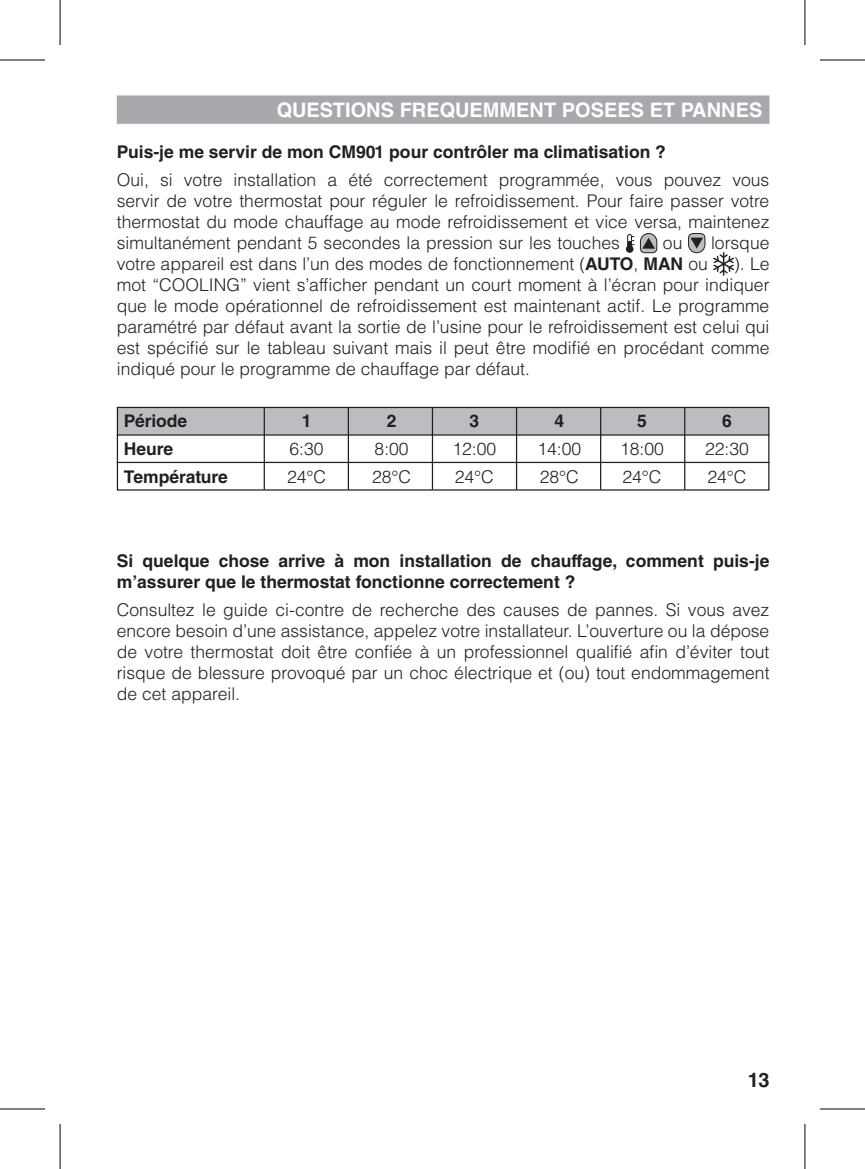
<style>
.page{position:relative;width:865px;height:1169px;background:#fff}
.page>*{position:absolute;margin:0;border:0;box-sizing:border-box;transform-origin:0 0}
.t1{font:700 20px "Helvetica LT Std";color:#fff}
.t2{font:700 20px "Helvetica LT Std";color:#231f20}
.t3{font:300 17.5px/21px "Helvetica LT Std";color:#231f20;text-align:justify}
.t4{font:700 17.5px/21px "Helvetica LT Std";color:#231f20}
.s1{font-weight:700}
</style>
<div class="page">
<div style="left:625px;top:245px;width:8px;height:8px;background:#f6f6f6;border-radius:50%"></div>
<svg style="left:626px;top:233px;width:30px;height:20px"></svg>
<svg style="left:688px;top:233px;width:17px;height:20px"></svg>
<hr style="left:722px;top:252px;width:2px;height:24px;background:#231f20">
<svg style="left:713px;top:254px;width:21px;height:20px"></svg>
<div style="left:117px;top:408px;width:651px;height:27px;background:#bcbdc0"></div>
<div style="left:117px;top:407px;width:652px;height:84px;border:1px solid #231f20"></div>
<hr style="left:117px;top:434px;width:652px;height:2px;background:#231f20">
<hr style="left:117px;top:462px;width:652px;height:1px;background:#231f20">
<hr style="left:263px;top:407px;width:2px;height:83px;background:#231f20">
<hr style="left:347px;top:407px;width:2px;height:83px;background:#231f20">
<hr style="left:431px;top:407px;width:2px;height:83px;background:#231f20">
<hr style="left:515px;top:407px;width:2px;height:83px;background:#231f20">
<hr style="left:599px;top:407px;width:2px;height:83px;background:#231f20">
<hr style="left:683px;top:407px;width:2px;height:83px;background:#231f20">
<div style="left:117px;top:95px;width:652px;height:29px;background:#a8a9ad"></div>
<hr style="left:60px;top:0;width:1px;height:45px;background:#000">
<hr style="left:0;top:60px;width:45px;height:1px;background:#000">
<hr style="left:804px;top:0;width:1px;height:45px;background:#000">
<hr style="left:819px;top:60px;width:45px;height:1px;background:#000">
<hr style="left:60px;top:1124px;width:1px;height:45px;background:#000">
<hr style="left:0;top:1108px;width:45px;height:1px;background:#000">
<hr style="left:804px;top:1124px;width:1px;height:45px;background:#000">
<hr style="left:819px;top:1108px;width:45px;height:1px;background:#000">
<p class="t1" style="left:277px;top:98px;width:487px">QUESTIONS FREQUEMMENT POSEES ET PANNES</p>
<p class="t4" style="left:117px;top:141px;width:550px">Puis-je me servir de mon CM901 pour contrôler ma climatisation ?</p>
<p class="t3" style="left:117px;top:169px;width:653px">Oui, si votre installation a été correctement programmée, vous pouvez vous servir de votre thermostat pour réguler le refroidissement. Pour faire passer votre thermostat du mode chauffage au mode refroidissement et vice versa, maintenez simultanément pendant 5 secondes la pression sur les touches</p>
<p class="t3" style="left:662px;top:232px;width:21px">ou</p>
<p class="t3" style="left:710px;top:232px;width:60px">lorsque</p>
<p class="t3" style="left:117px;top:253px;width:592px">votre appareil est dans l’un des modes de fonctionnement (<span class="s1">AUTO</span>, <span class="s1">MAN</span> ou</p>
<p class="t3" style="left:117px;top:253px;width:654px;text-indent:617px">). Le mot “COOLING” vient s’afficher pendant un court moment à l’écran pour indiquer que le mode opérationnel de refroidissement est maintenant actif. Le programme paramétré par défaut avant la sortie de l’usine pour le refroidissement est celui qui est spécifié sur le tableau suivant mais il peut être modifié en procédant comme indiqué pour le programme de chauffage par défaut.</p>
<p class="t4" style="left:124px;top:410px;width:65px">Période</p>
<p class="t4" style="left:301px;top:410px;width:11px">1</p>
<p class="t4" style="left:386px;top:410px;width:11px">2</p>
<p class="t4" style="left:469px;top:410px;width:11px">3</p>
<p class="t4" style="left:554px;top:410px;width:11px">4</p>
<p class="t4" style="left:636px;top:410px;width:11px">5</p>
<p class="t4" style="left:721px;top:410px;width:11px">6</p>
<p class="t4" style="left:124px;top:438px;width:51px">Heure</p>
<p class="t3" style="left:289px;top:438px;width:36px">6:30</p>
<p class="t3" style="left:374px;top:438px;width:36px">8:00</p>
<p class="t3" style="left:452px;top:438px;width:45px">12:00</p>
<p class="t3" style="left:537px;top:438px;width:45px">14:00</p>
<p class="t3" style="left:619px;top:438px;width:45px">18:00</p>
<p class="t3" style="left:704px;top:438px;width:45px">22:30</p>
<p class="t4" style="left:124px;top:466px;width:105px">Température</p>
<p class="t3" style="left:287px;top:466px;width:41px">24°C</p>
<p class="t3" style="left:372px;top:466px;width:41px">28°C</p>
<p class="t3" style="left:454px;top:466px;width:41px">24°C</p>
<p class="t3" style="left:539px;top:466px;width:41px">28°C</p>
<p class="t3" style="left:622px;top:466px;width:41px">24°C</p>
<p class="t3" style="left:707px;top:466px;width:41px">24°C</p>
<p class="t4" style="left:117px;top:550px;width:653px">Si quelque chose arrive à mon installation de chauffage, comment puis-je m’assurer que le thermostat fonctionne correctement ?</p>
<p class="t3" style="left:117px;top:599px;width:654px">Consultez le guide ci-contre de recherche des causes de pannes. Si vous avez encore besoin d’une assistance, appelez votre installateur. L’ouverture ou la dépose de votre thermostat doit être confiée à un professionnel qualifié afin d’éviter tout risque de blessure provoqué par un choc électrique et (ou) tout endommagement de cet appareil.</p>
<p class="t2" style="left:747px;top:1067px;width:23px">13</p>
</div>
